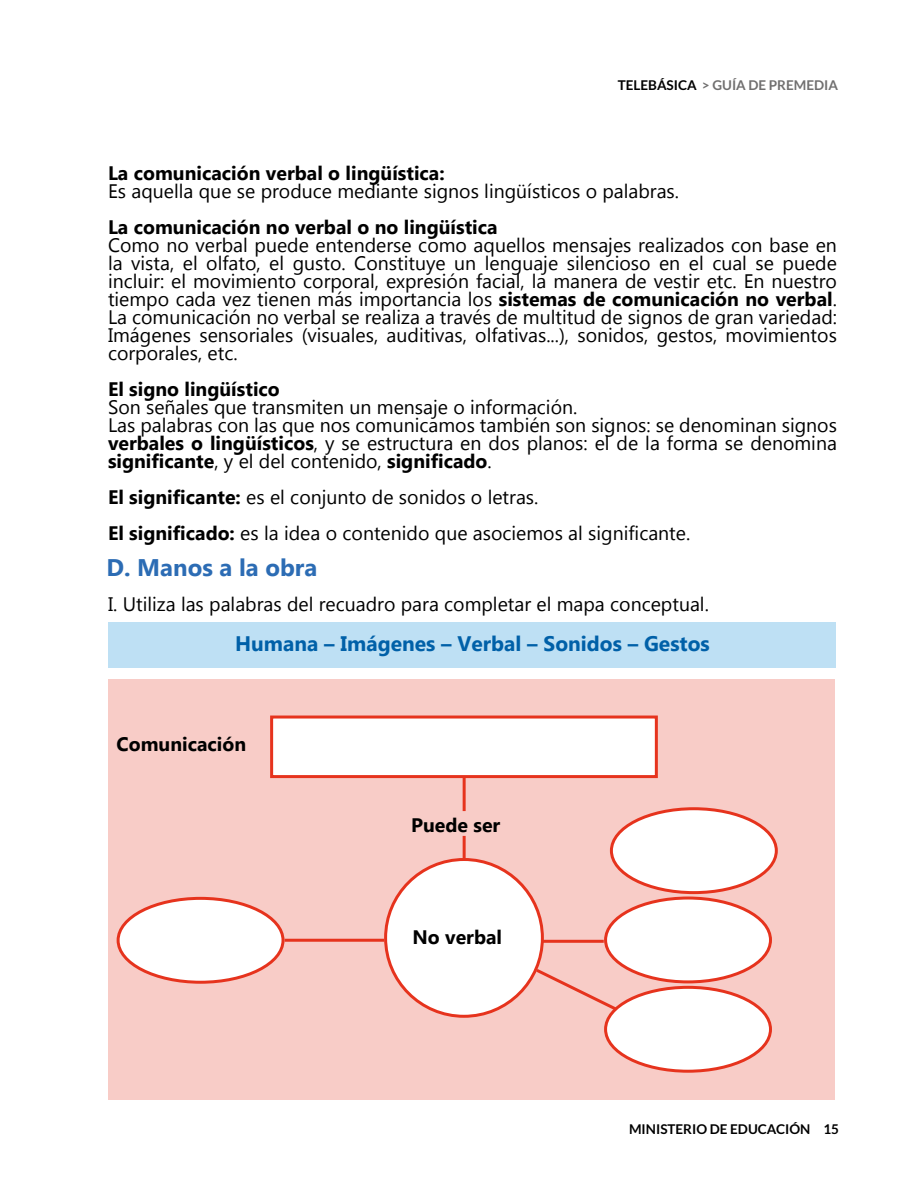
<style>
.page{position:relative;width:918px;height:1188px;background:#fff}
.page>*{position:absolute;margin:0;border:0;box-sizing:border-box;transform-origin:0 0}
.t1{font:700 24px "Microsoft Tai Le";color:#2c6cb4}
.t2{font:700 21px "Microsoft Tai Le";color:#0060a8}
.t3{font:19.5px/18px "Microsoft Tai Le";color:#000}
.t4{font:700 19.5px "Microsoft Tai Le";color:#000}
.t5{font:700 13.5px "Lato";color:#706f6f}
.t6{font:700 13.5px "Lato";color:#000}
.s1{color:#000}
.s2{font-weight:700}
</style>
<div class="page">
<div style="left:109px;top:679px;width:726px;height:420px;background:#f8ccc7"></div>
<div style="left:108px;top:622px;width:728px;height:46px;background:#bee0f4"></div>
<div style="left:270px;top:716px;width:388px;height:62px;background:#fff;border:3px solid #e6331d"></div>
<hr style="left:463px;top:836px;width:3px;height:22px;background:#e6331d">
<hr style="left:463px;top:776px;width:3px;height:35px;background:#e6331d">
<hr style="left:285px;top:939px;width:99px;height:3px;background:#e6331d">
<hr style="left:543px;top:940px;width:61px;height:3px;background:#e6331d">
<svg style="left:533px;top:966px;width:88px;height:47px"></svg>
<div style="left:386px;top:860px;width:156px;height:156px;background:#fff;border-radius:50%"></div>
<div style="left:384px;top:858px;width:160px;height:160px;border:3px solid #e6331d;border-radius:50%"></div>
<div style="left:118px;top:898px;width:165px;height:84px;background:#fff;border-radius:50%"></div>
<div style="left:117px;top:897px;width:168px;height:87px;border:3px solid #e6331d;border-radius:50%"></div>
<div style="left:611px;top:809px;width:165px;height:84px;background:#fff;border-radius:50%"></div>
<div style="left:610px;top:807px;width:168px;height:87px;border:3px solid #e6331d;border-radius:50%"></div>
<div style="left:606px;top:898px;width:164px;height:84px;background:#fff;border-radius:50%"></div>
<div style="left:604px;top:897px;width:168px;height:86px;border:3px solid #e6331d;border-radius:50%"></div>
<div style="left:606px;top:987px;width:164px;height:84px;background:#fff;border-radius:50%"></div>
<div style="left:604px;top:986px;width:168px;height:87px;border:3px solid #e6331d;border-radius:50%"></div>
<p class="t5" style="left:618px;top:77px;width:222px"><span class="s1">TELEBÁSICA</span> &gt; GUÍA DE PREMEDIA</p>
<p class="t4" style="left:108px;top:162px;width:338px">La comunicación verbal o lingüística:</p>
<p class="t3" style="left:108px;top:183px;width:573px">Es aquella que se produce mediante signos lingüísticos o palabras.</p>
<p class="t4" style="left:108px;top:216px;width:391px">La comunicación no verbal o no lingüística</p>
<p class="t3" style="left:108px;top:237px;width:731px;text-align:justify">Como no verbal puede entenderse como aquellos mensajes realizados con base en la vista, el olfato, el gusto. Constituye un lenguaje silencioso en el cual se puede incluir: el movimiento corporal, expresión facial, la manera de vestir etc. En nuestro tiempo cada vez tienen más importancia los <span class="s2">sistemas de comunicación no verbal</span>.<br>La comunicación no verbal se realiza a través de multitud de signos de gran variedad:<br>Imágenes sensoriales (visuales, auditivas, olfativas...), sonidos, gestos, movimientos corporales, etc.</p>
<p class="t4" style="left:108px;top:378px;width:173px">El signo lingüístico</p>
<p class="t3" style="left:108px;top:399px;width:731px">Son señales que transmiten un mensaje o información.<br>Las palabras con las que nos comunicamos también son signos: se denominan signos <span class="s2">verbales o lingüísticos</span>, y se estructura en dos planos: el de la forma se denomina <span class="s2">significante</span>, y el del contenido, <span class="s2">significado</span>.</p>
<p class="t3" style="left:108px;top:480px;width:584px;line-height:36px"><span class="s2">El significante:</span> es el conjunto de sonidos o letras.<br><span class="s2">El significado:</span> es la idea o contenido que asociemos al significante.</p>
<p class="t1" style="left:106px;top:554px;width:212px">D. Manos a la obra</p>
<p class="t3" style="left:108px;top:596px;width:602px">I. Utiliza las palabras del recuadro para completar el mapa conceptual.</p>
<p class="t2" style="left:235px;top:632px;width:476px">Humana – Imágenes – Verbal – Sonidos – Gestos</p>
<p class="t4" style="left:117px;top:733px;width:131px">Comunicación</p>
<p class="t4" style="left:411px;top:814px;width:91px">Puede ser</p>
<p class="t4" style="left:412px;top:926px;width:91px">No verbal</p>
<p class="t6" style="left:629px;top:1121px;width:212px">MINISTERIO DE EDUCACIÓN 15</p>
</div>
